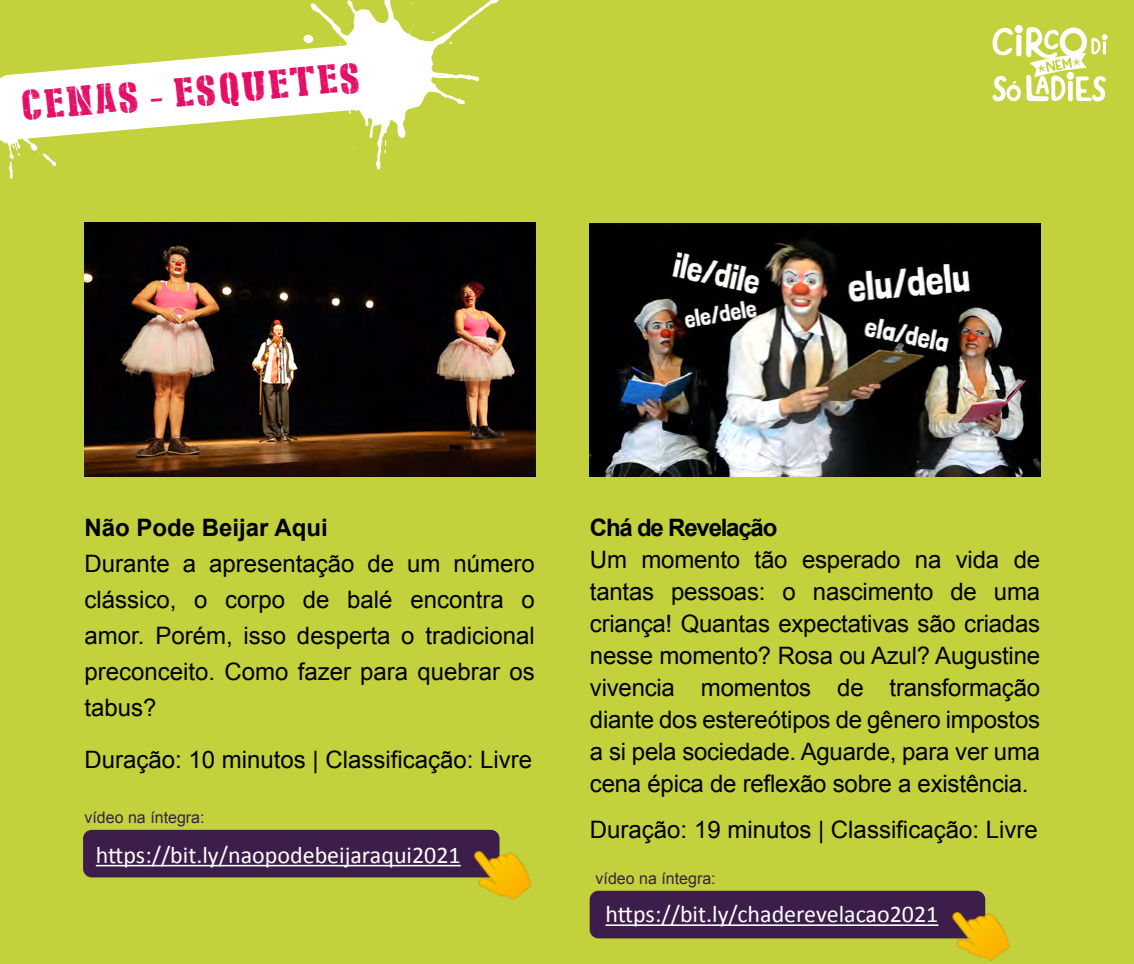
<style>
.page{position:relative;width:1134px;height:964px;background:#c2d13c}
.page>*{position:absolute;margin:0;border:0;box-sizing:border-box;transform-origin:0 0}
.t1{font:41.2px "Stencil Cargo Army";color:#e40c64}
.t2{font:24px/32px "Arial";color:#000;text-align:justify}
.t3{font:24px "Calibri";color:#fff}
.t4{font:700 24px "Arial";color:#000}
.t5{font:700 24px "Arial";letter-spacing:-.05em;color:#000}
.t6{font:16px "Arial";color:#3d1e4b}
</style>
<div class="page">
<svg style="left:0;top:0;width:499px;height:179px"></svg>
<img style="left:84px;top:223px;width:452px;height:254px">
<img style="left:590px;top:223px;width:450px;height:254px">
<div style="left:83px;top:830px;width:416px;height:47px;background:#3d1e4b;border-radius:9px"></div>
<img style="left:455px;top:829px;width:77px;height:71px">
<div style="left:590px;top:891px;width:395px;height:47px;background:#3d1e4b;border-radius:9px"></div>
<img style="left:933px;top:890px;width:77px;height:71px">
<hr style="left:96px;top:865px;width:365px;height:1px;background:#fff">
<hr style="left:605px;top:924px;width:333px;height:2px;background:#fff">
<svg style="left:992px;top:25px;width:115px;height:76px"></svg>
<h1 class="t1" style="left:19px;top:85px;width:343px;rotate:-5deg">CENAS - ESQUETES</h1>
<p class="t4" style="left:84px;top:512px;width:245px">Não Pode Beijar Aqui</p>
<p class="t2" style="left:84px;top:546px;width:452px;line-height:36px">Durante a apresentação de um número clássico, o corpo de balé encontra o amor. Porém, isso desperta o tradicional preconceito. Como fazer para quebrar os tabus?</p>
<p class="t2" style="left:84px;top:744px;width:449px">Duração: 10 minutos | Classificação: Livre</p>
<p class="t6" style="left:84px;top:806px;width:122px">vídeo na íntegra:</p>
<p class="t3" style="left:96px;top:838px;width:366px">https://bit.ly/naopodebeijaraqui2021</p>
<p class="t5" style="left:590px;top:512px;width:189px">Chá de Revelação</p>
<p class="t2" style="left:590px;top:544px;width:452px">Um momento tão esperado na vida de tantas pessoas: o nascimento de uma criança! Quantas expectativas são criadas nesse momento? Rosa ou Azul? Augustine vivencia momentos de transformação diante dos estereótipos de gênero impostos a si pela sociedade. Aguarde, para ver uma cena épica de reflexão sobre a existência.</p>
<p class="t2" style="left:590px;top:814px;width:449px">Duração: 19 minutos | Classificação: Livre</p>
<p class="t6" style="left:596px;top:867px;width:122px">vídeo na íntegra:</p>
<p class="t3" style="left:605px;top:898px;width:334px">https://bit.ly/chaderevelacao2021</p>
</div>
